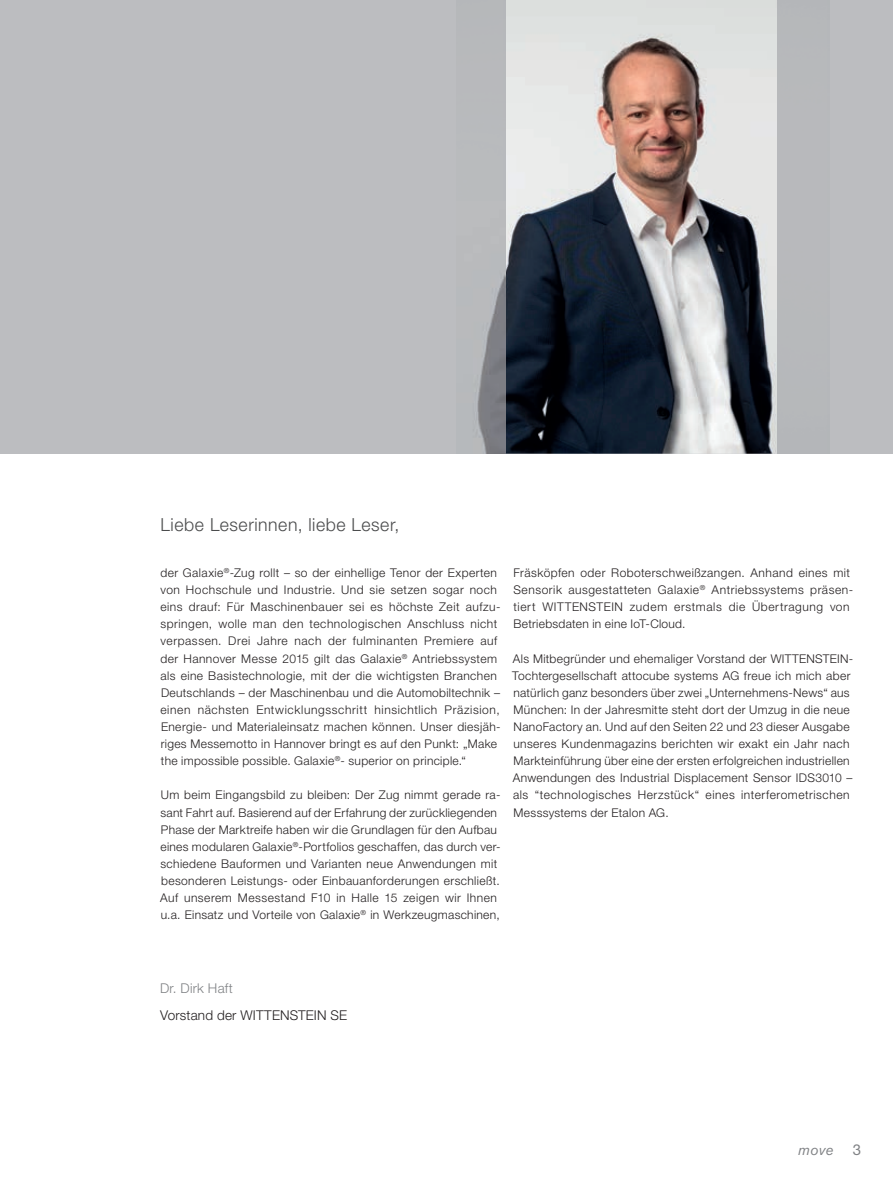
<style>
.page{position:relative;width:893px;height:1191px;background:#fff}
.page>*{position:absolute;margin:0;border:0;box-sizing:border-box;transform-origin:0 0}
.t1{font:300 18px "Helvetica Neue LT";letter-spacing:.03em;color:#4b4c4d}
.t2{font:italic 15px "Akzidenz Grotesk BQ";color:#808285}
.t3{font:15px "Helvetica Neue LT";color:#808285}
.t4{font:300 13.5px "Helvetica Neue LT";letter-spacing:.015em;color:#231f20}
.t5{font:300 13.5px "Helvetica Neue LT";letter-spacing:.02em;color:#808285}
.t6{font:300 12px/17.1px "Helvetica Neue LT";letter-spacing:.03em;color:#231f20}
</style>
<div class="page">
<img style="left:505px;top:0;width:272px;height:454px">
<div style="left:0;top:0;width:456px;height:454px;background:#bcbdc0"></div>
<img style="left:456px;top:0;width:49px;height:454px">
<div style="left:829px;top:0;width:64px;height:454px;background:#bcbdc0"></div>
<h1 class="t1" style="left:161px;top:514px;width:240px">Liebe Leserinnen, liebe Leser,</h1>
<p class="t6" style="left:160px;top:564px;width:342px">der Galaxie<sup>®</sup>-Zug rollt – so der einhellige Tenor der Experten von Hochschule und Industrie. Und sie setzen sogar noch eins drauf: Für Maschinenbauer sei es höchste Zeit aufzu&shy;springen, wolle man den technologischen Anschluss nicht verpassen. Drei Jahre nach der fulminanten Premiere auf der Hannover Messe 2015 gilt das Galaxie<sup>®</sup> Antriebssystem als eine Basistechnologie, mit der die wichtigsten Branchen Deutschlands – der Maschinenbau und die Automobiltechnik – einen nächsten Entwicklungsschritt hinsichtlich Präzision, Energie- und Materialeinsatz machen können. Unser diesjäh&shy;riges Messemotto in Hannover bringt es auf den Punkt: „Make the impossible possible. Galaxie<sup>®</sup>- superior on principle.“</p>
<p class="t6" style="left:160px;top:786px;width:342px">Um beim Eingangsbild zu bleiben: Der Zug nimmt gerade ra&shy;sant Fahrt auf. Basierend auf der Erfahrung der zurückliegenden Phase der Marktreife haben wir die Grundlagen für den Aufbau eines modularen Galaxie<sup>®</sup>-Portfolios geschaffen, das durch ver&shy;schiedene Bauformen und Varianten neue Anwendungen mit besonderen Leistungs- oder Einbauanforderungen erschließt.<br>Auf unserem Messestand F10 in Halle 15 zeigen wir Ihnen u.a. Einsatz und Vorteile von Galaxie<sup>®</sup> in Werkzeugmaschinen,</p>
<p class="t6" style="left:514px;top:564px;width:341px">Fräsköpfen oder Roboterschweißzangen. Anhand eines mit Sensorik ausgestatteten Galaxie<sup>®</sup> Antriebssystems präsen&shy;tiert WITTENSTEIN zudem erstmals die Übertragung von Betriebsdaten in eine IoT-Cloud.</p>
<p class="t6" style="left:512px;top:649px;width:342px">Als Mitbegründer und ehemaliger Vorstand der WITTENSTEIN-Tochtergesellschaft attocube systems AG freue ich mich aber natürlich ganz besonders über zwei „Unternehmens-News“ aus München: In der Jahresmitte steht dort der Umzug in die neue NanoFactory an. Und auf den Seiten 22 und 23 dieser Ausgabe unseres Kundenmagazins berichten wir exakt ein Jahr nach Markteinführung über eine der ersten erfolgreichen industriellen Anwendungen des Industrial Displacement Sensor IDS3010 – als “technologisches Herzstück“ eines interferometrischen Messsystems der Etalon AG.</p>
<p class="t5" style="left:160px;top:980px;width:74px">Dr. Dirk Haft</p>
<p class="t4" style="left:160px;top:1007px;width:189px">Vorstand der WITTENSTEIN SE</p>
<p class="t2" style="left:798px;top:1140px;width:37px">move</p>
<p class="t3" style="left:853px;top:1140px;width:10px">3</p>
</div>
